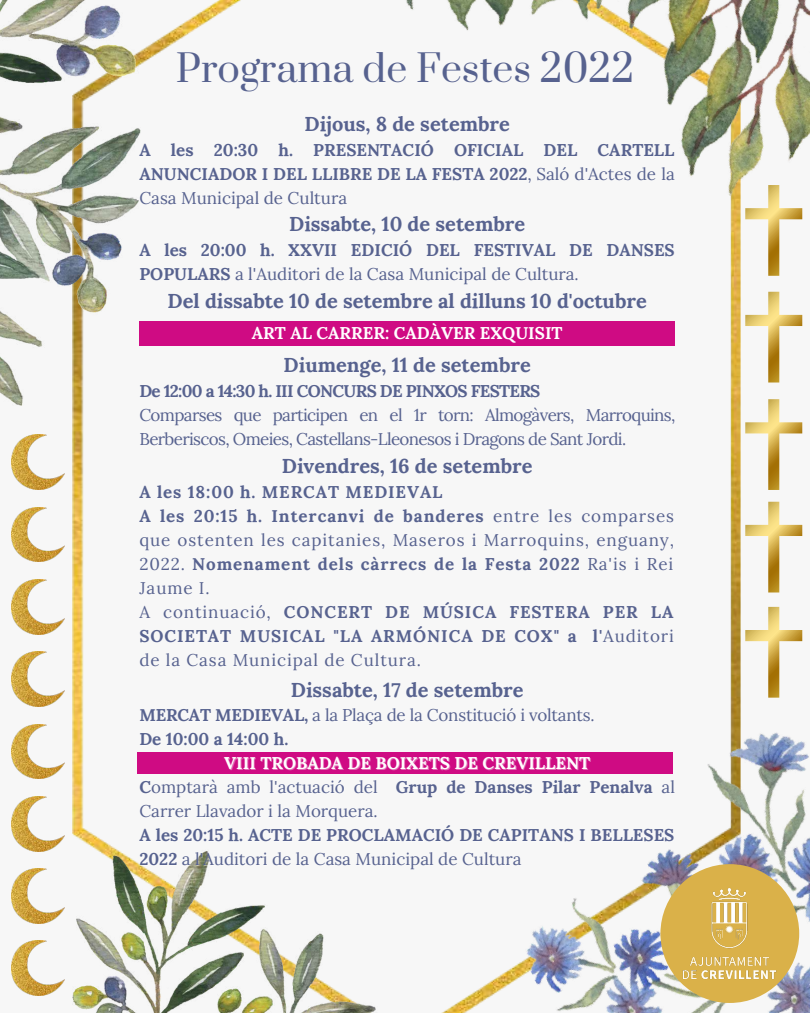
<style>
.page{position:relative;width:810px;height:1013px;background:#fff}
.page>*{position:absolute;margin:0;border:0;box-sizing:border-box;transform-origin:0 0}
.t1{font:37.2px "Prata";color:#57628f}
.t2{font:700 20px "Lora";color:#57628f}
.t3{font:700 17px/24px "Lora";letter-spacing:.055em;color:#57628f}
.t4{font:700 17px/24px "Lora";color:#57628f}
.t5{font:17px/24px "Lora";letter-spacing:-.04em;color:#57628f}
.t6{font:17px/24px "Lora";color:#57628f}
.t7{font:17px/24px "Lora";letter-spacing:-.015em;color:#57628f}
.t8{font:700 17px "Lora";letter-spacing:-.04em;color:#57628f}
.t9{font:700 17px "Lora";color:#fff}
.s1{font-weight:400}
.s2{font-weight:700}
.s3{font-weight:700;color:#fff}
.s4{font-weight:700;color:rgb(255 255 255/.4)}
.s5{color:rgb(255 255 255/.4)}
</style>
<div class="page">
<div style="left:0;top:0;width:810px;height:1012px;background:#f7f7f7"></div>
<img style="left:72px;top:0;width:669px;height:1012px">
<img style="left:0;top:0;width:141px;height:405px">
<img style="left:303px;top:0;width:507px;height:269px">
<img style="left:476px;top:633px;width:334px;height:379px">
<img style="left:11px;top:435px;width:54px;height:54px">
<img style="left:11px;top:507px;width:54px;height:55px">
<img style="left:11px;top:579px;width:54px;height:55px">
<img style="left:11px;top:651px;width:54px;height:55px">
<img style="left:11px;top:724px;width:54px;height:54px">
<img style="left:11px;top:796px;width:54px;height:55px">
<img style="left:11px;top:868px;width:54px;height:55px">
<img style="left:11px;top:940px;width:54px;height:55px">
<svg style="left:745px;top:185px;width:57px;height:91px"></svg>
<svg style="left:745px;top:292px;width:57px;height:90px"></svg>
<svg style="left:745px;top:399px;width:57px;height:91px"></svg>
<svg style="left:745px;top:501px;width:57px;height:91px"></svg>
<svg style="left:745px;top:607px;width:57px;height:90px"></svg>
<img style="left:72px;top:850px;width:359px;height:162px">
<div style="left:660px;top:864px;width:139px;height:138px;background:#dab149;border-radius:50%"></div>
<img style="left:683px;top:888px;width:94px;height:91px">
<div style="left:139px;top:321px;width:536px;height:24px;background:#cf0b83"></div>
<div style="left:137px;top:751px;width:536px;height:22px;background:#cf0b83"></div>
<h1 class="t1" style="left:176px;top:45px;width:460px">Programa de Festes 2022</h1>
<p class="t2" style="left:304px;top:111px;width:207px">Dijous, 8 de setembre</p>
<p class="t4" style="left:139px;top:137px;width:537px;text-align:justify">A les 20:30 h. PRESENTACIÓ OFICIAL DEL CARTELL ANUNCIADOR I DEL LLIBRE DE LA FESTA 2022<span class="s1">, Saló d'Actes de la Casa Municipal de Cultura</span></p>
<p class="t2" style="left:289px;top:211px;width:237px">Dissabte, 10 de setembre</p>
<p class="t4" style="left:139px;top:238px;width:537px">A les 20:00 h. XXVII EDICIÓ DEL FESTIVAL DE DANSES<br>POPULARS <span class="s1">a l'Auditori de la Casa Municipal de Cultura.</span></p>
<p class="t2" style="left:168px;top:288px;width:481px">Del dissabte 10 de setembre al dilluns 10 d'octubre</p>
<p class="t9" style="left:252px;top:321px;width:312px">ART AL CARRER: CADÀVER EXQUISIT</p>
<p class="t2" style="left:284px;top:352px;width:249px">Diumenge, 11 de setembre</p>
<p class="t8" style="left:139px;top:380px;width:403px">De 12:00 a 14:30 h. III CONCURS DE PINXOS FESTERS</p>
<p class="t5" style="left:139px;top:403px;width:538px">Comparses que participen en el 1r torn: Almogàvers, Marroquins,<br>Berberiscos, Omeies, Castellans-Lleonesos i Dragons de Sant Jordi.</p>
<p class="t2" style="left:282px;top:453px;width:252px">Divendres, 16 de setembre</p>
<p class="t3" style="left:139px;top:479px;width:536px">A les 18:00 h. MERCAT MEDIEVAL<br>A les 20:15 h. Intercanvi de banderes <span class="s1">entre les comparses que ostenten les capitanies, Maseros i Marroquins, enguany, 2022.</span> Nomenament dels càrrecs de la Festa 2022 <span class="s1">Ra'is i Rei Jaume I.<br>A continuació,</span> CONCERT DE MÚSICA FESTERA PER LA SOCIETAT MUSICAL "LA ARMÓNICA DE COX" a l'<span class="s1">Auditori de la Casa Municipal de Cultura.</span></p>
<p class="t2" style="left:291px;top:676px;width:234px">Dissabte, 17 de setembre</p>
<p class="t7" style="left:139px;top:703px;width:457px"><span class="s2">MERCAT MEDIEVAL,</span> a la Plaça de la Constitució i voltants.<br><span class="s2">De 10:00 a 14:00 h.</span></p>
<p class="t6" style="left:139px;top:751px;width:538px;text-indent:85px"><span class="s3">VIII TROBADA DE BOIXETS DE CREVILLENT<br></span><span class="s4">C</span>omptarà amb l'actuació del <span class="s2">Grup de Danses Pilar Penalva</span> <span class="s5">al<br></span>Carrer Llavador i la Morquera.</p>
<p class="t4" style="left:139px;top:823px;width:537px">A les 20:15 h. ACTE DE PROCLAMACIÓ DE CAPITANS I BELLESES<br><span class="s5">2022</span> <span class="s1">a l'Auditori de la Casa Municipal de Cultura</span></p>
</div>
